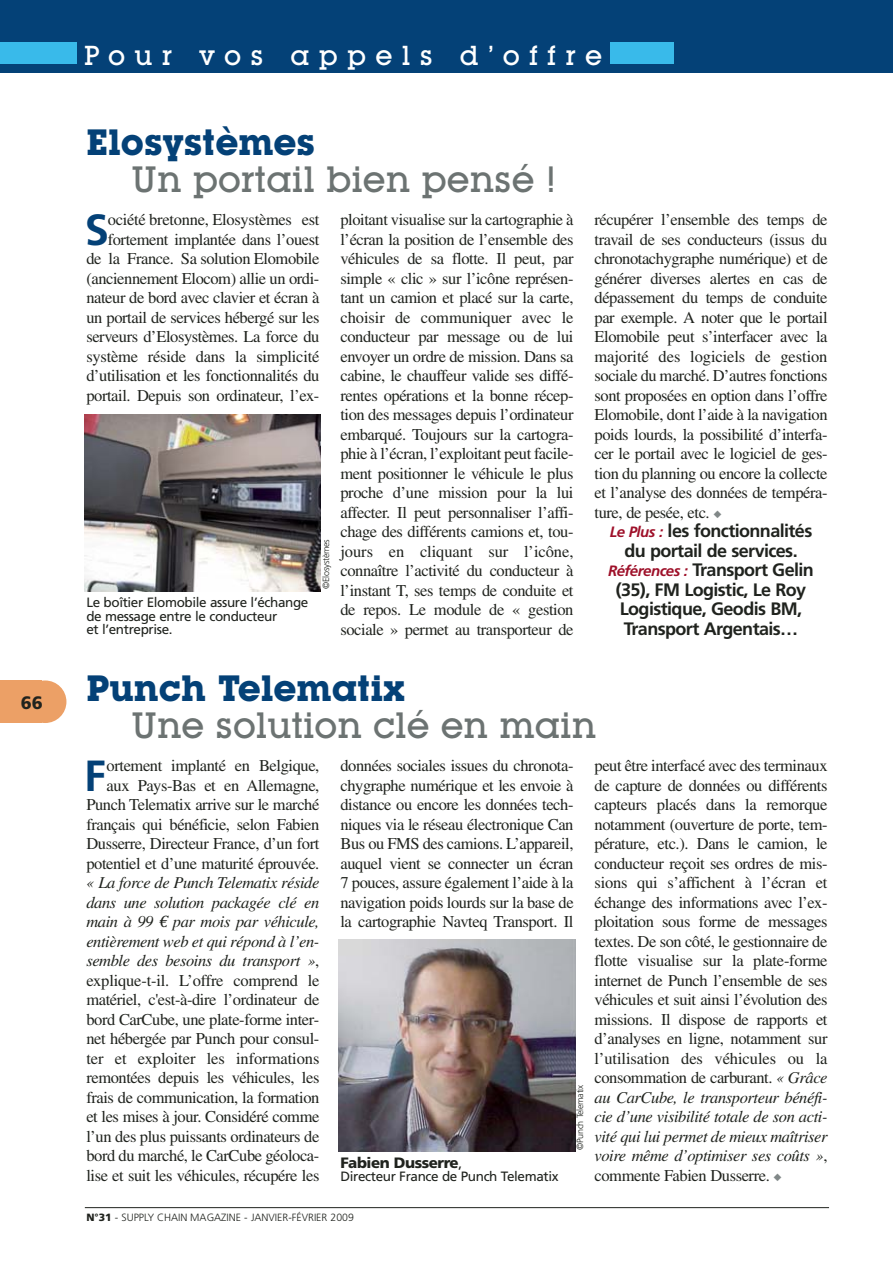
<style>
.page{position:relative;width:893px;height:1263px;background:#fff}
.page>*{position:absolute;margin:0;border:0;box-sizing:border-box;transform-origin:0 0}
.t1{font:700 43.5px "Frutiger";color:#044177}
.t2{font:500 36px "Lubalin Graph IT Cby BT";color:#6c7372}
.t3{font:700 36px "Lubalin Graph IT Cby BT";color:#044177}
.t4{font:500 27px "Lubalin Graph IT Cby BT";letter-spacing:.345em;color:#fff}
.t5{font:700 18px/19.5px "Frutiger";letter-spacing:-.035em;color:#20231e;text-align:center}
.t6{font:900 18px "Frutiger";color:#20231e}
.t7{font:16.5px/19.5px "Times";letter-spacing:-.025em;color:#20231e;text-align:justify}
.t8{font:900 15px "Frutiger";letter-spacing:-.03em;color:#20231e}
.t9{font:13.5px/13.5px "Frutiger";letter-spacing:-.03em;color:#20231e}
.t10{font:300 10.5px "Frutiger";color:#20231e}
.t11{font:300 9px "Frutiger";letter-spacing:-.03em;color:#20231e}
.s1{color:#818888}
.s2{font-style:italic;font-size:15px;color:#9e1029}
.s3{font-style:italic}
.s4{font-family:"Euro Serif";font-style:italic}
.s5{font-weight:400;font-size:13.5px}
.s6{font-weight:900}
</style>
<div class="page">
<div style="left:24px;top:680px;width:42px;height:43px;background:#eca066;border-radius:50%"></div>
<div style="left:0;top:680px;width:42px;height:43px;background:#eca066"></div>
<hr style="left:85px;top:1207px;width:744px;height:1px;background:#20231e">
<div style="left:0;top:0;width:892px;height:72px;background:#044177"></div>
<div style="left:610px;top:43px;width:64px;height:21px;background:#39baea"></div>
<div style="left:0;top:43px;width:76px;height:21px;background:#39baea"></div>
<img style="left:85px;top:415px;width:236px;height:176px">
<img style="left:339px;top:940px;width:236px;height:211px">
<p class="t6" style="left:21px;top:695px;width:24px">66</p>
<h3 class="t4" style="left:84px;top:46px;width:519px">Pour vos appels d’offre</h3>
<h2 class="t3" style="left:86px;top:129px;width:231px">Elosystèmes</h2>
<h2 class="t2" style="left:132px;top:167px;width:426px">Un portail bien pensé !</h2>
<h1 class="t1" style="left:85px;top:212px;width:26px">S</h1>
<p class="t7" style="left:86px;top:211px;width:235px;text-align:right">ociété bretonne, Elosys tèmes est fortement implantée dans l’ouest<br>de la France. Sa solution Elomobile (ancien nement Elocom) allie un ordi&shy;nateur de bord avec clavier et écran à un portail de services hébergé sur les serveurs d’Elosystèmes. La force du système réside dans la simplicité d’utilisation et les fonctionnalités du portail. Depuis son ordinateur, l’ex-</p>
<p class="t7" style="left:340px;top:211px;width:235px">ploitant visualise sur la cartographie à l’écran la position de l’ensemble des véhicules de sa flotte. Il peut, par simple « clic » sur l’icône représen&shy;tant un camion et placé sur la carte, choisir de communiquer avec le conducteur par message ou de lui envoyer un ordre de mission. Dans sa cabine, le chauffeur valide ses diffé&shy;rentes opérations et la bonne récep&shy;tion des messages depuis l’ordinateur embarqué. Toujours sur la cartogra&shy;phie à l’écran, l’exploitant peut facile&shy;ment positionner le véhicule le plus proche d’une mission pour la lui affecter. Il peut personnaliser l’affi&shy;chage des différents camions et, tou&shy;jours en cliquant sur l’icône, connaître l’activité du conducteur à l’instant T, ses temps de conduite et de repos. Le module de « gestion sociale » permet au transporteur de</p>
<p class="t7" style="left:594px;top:211px;width:235px">récupérer l’ensemble des temps de travail de ses conducteurs (issus du chronotachygraphe numérique) et de générer diverses alertes en cas de dépassement du temps de conduite par exemple. A noter que le portail Elomobile peut s’interfacer avec la majorité des logiciels de gestion sociale du marché. D’autres fonctions sont proposées en option dans l’offre Elomobile, dont l’aide à la navigation poids lourds, la possibilité d’interfa&shy;cer le portail avec le logiciel de ges&shy;tion du planning ou encore la collecte et l’analyse des données de tempéra&shy;ture, de pesée, etc. <span class="s1">◆</span></p>
<p class="t5" style="left:608px;top:523px;width:207px"><span class="s2">Le Plus :</span> les fonctionnalités du portail de services.<br><span class="s2">Références :</span> Transport Gelin (35), FM Logistic, Le Roy<br>Logistique, Geodis BM,<br>Transport Argentais…</p>
<p class="t11" style="left:322px;top:589px;width:51px;rotate:-90deg">©Elosystèmes</p>
<p class="t9" style="left:86px;top:597px;width:224px">Le boîtier Elomobile assure l’échange de message entre le conducteur<br>et l’entreprise.</p>
<h2 class="t3" style="left:86px;top:675px;width:320px">Punch Telematix</h2>
<h2 class="t2" style="left:132px;top:713px;width:466px">Une solution clé en main</h2>
<h1 class="t1" style="left:84px;top:758px;width:23px">F</h1>
<p class="t7" style="left:340px;top:757px;width:235px">données sociales issues du chronota&shy;chygraphe numérique et les envoie à distance ou encore les données tech&shy;niques via le réseau électronique Can Bus ou FMS des camions. L’appareil, auquel vient se connecter un écran 7 pouces, assure également l’aide à la navigation poids lourds sur la base de la cartographie Navteq Transport. Il</p>
<p class="t7" style="left:594px;top:757px;width:235px">peut être interfacé avec des terminaux de capture de données ou différents capteurs placés dans la remorque notamment (ouverture de porte, tem&shy;pérature, etc.). Dans le camion, le conducteur reçoit ses ordres de mis&shy;sions qui s’affichent à l’écran et échange des informations avec l’ex&shy;ploitation sous forme de messages textes. De son côté, le gestionnaire de flotte visualise sur la plate-forme internet de Punch l’ensemble de ses véhicules et suit ainsi l’évolution des missions. Il dispose de rapports et d’analyses en ligne, notamment sur l’utilisation des véhicules ou la consommation de carburant. <span class="s3">« Grâce au CarCube, le transporteur bénéfi&shy;cie d’une visibilité totale de son acti&shy;vité qui lui permet de mieux maîtriser voire même d’optimiser ses coûts »</span>, commente Fabien Dusserre. <span class="s1">◆</span></p>
<p class="t7" style="left:86px;top:757px;width:235px;text-align:right">ortement implanté en Belgi que, aux Pays-Bas et en Alle magne, Punch Telematix arrive sur le marché français qui bénéficie, selon Fabien Dusserre, Directeur France, d’un fort potentiel et d’une maturité éprouvée.</p>
<p class="t7" style="left:86px;top:874px;width:235px"><span class="s3">« La force de Punch Telematix réside dans une solution packagée clé en main à 99</span> <span class="s4">€</span> <span class="s3">par mois par véhicule, entièrement web et qui répond à l’en&shy;semble des besoins du transport »</span>, explique-t-il. L’offre comprend le matériel, c'est-à-dire l’ordinateur de bord CarCube, une plate-forme inter&shy;net hébergée par Punch pour consul&shy;ter et exploiter les informations remontées depuis les véhicules, les frais de communication, la formation et les mises à jour. Considéré comme l’un des plus puissants ordinateurs de bord du marché, le CarCube géoloca&shy;lise et suit les véhicules, récupére les</p>
<p class="t11" style="left:576px;top:1150px;width:67px;rotate:-90deg">©Punch Telematix</p>
<p class="t8" style="left:340px;top:1156px;width:123px">Fabien Dusserre<span class="s5">,</span></p>
<p class="t9" style="left:340px;top:1171px;width:220px">Directeur France de Punch Telematix</p>
<p class="t10" style="left:86px;top:1213px;width:269px"><span class="s6">N°31</span> - SUPPLY CHAIN MAGAZINE - JANVIER-FÉVRIER 2009</p>
</div>
